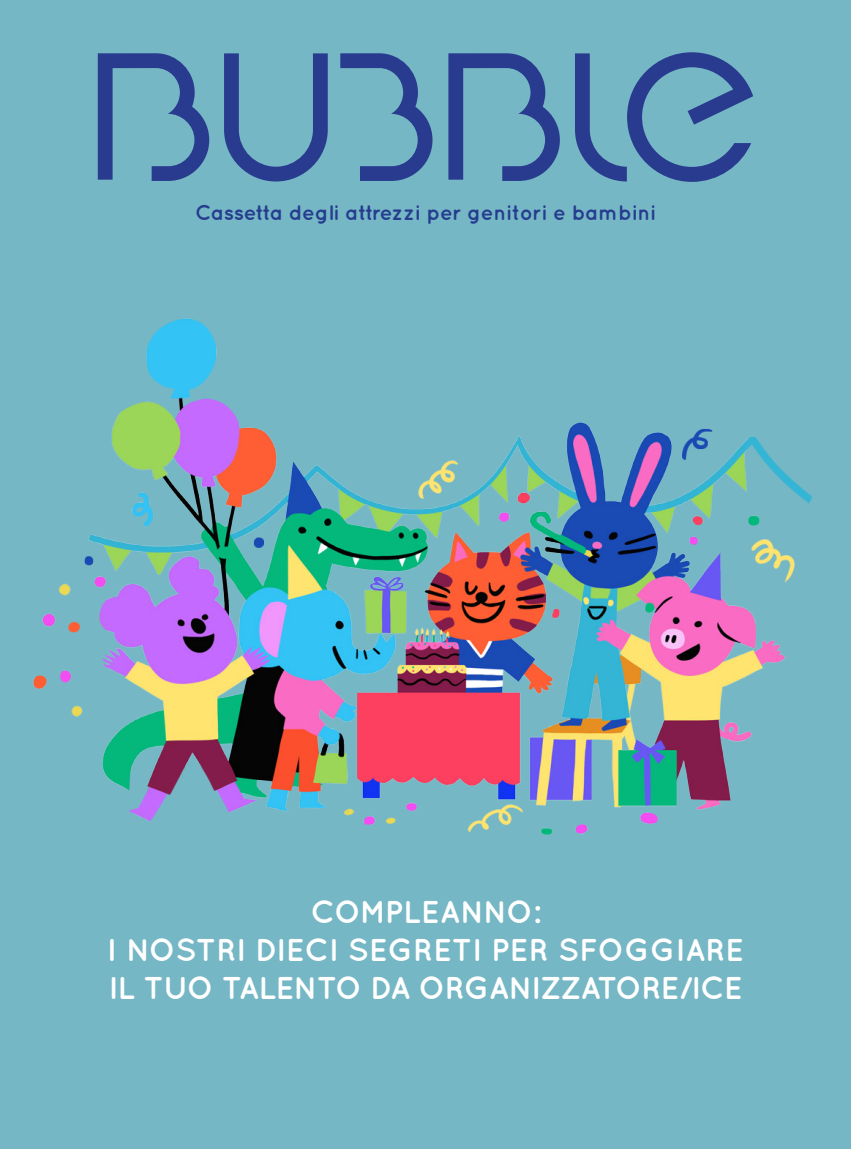
<style>
.page{position:relative;width:851px;height:1149px;background:#fff}
.page>*{position:absolute;margin:0;border:0;box-sizing:border-box;transform-origin:0 0}
.crédits{font:700 31.5px "Quicksand";letter-spacing:-.02em;color:#fff}
.crédits-2{font:700 31.5px "Quicksand";color:#fff}
.t1{font:700 21px "Quicksand";letter-spacing:-.01em;color:#263c8f}
</style>
<div class="page">
<div style="left:0;top:0;width:850px;height:1148px;background:#75b7c5"></div>
<svg style="left:340px;top:53px;width:92px;height:128px"></svg>
<svg style="left:224px;top:53px;width:104px;height:128px"></svg>
<svg style="left:448px;top:53px;width:111px;height:128px"></svg>
<svg style="left:98px;top:53px;width:111px;height:128px"></svg>
<svg style="left:575px;top:52px;width:178px;height:130px"></svg>
<img style="left:33px;top:318px;width:779px;height:517px">
<p class="t1" style="left:195px;top:200px;width:462px">Cassetta degli attrezzi per genitori e bambini</p>
<p class="crédits" style="left:310px;top:893px;width:231px">COMPLEANNO:</p>
<p class="crédits-2" style="left:107px;top:930px;width:638px">I NOSTRI DIECI SEGRETI PER SFOGGIARE</p>
<p class="crédits" style="left:108px;top:968px;width:635px">IL TUO TALENTO DA ORGANIZZATORE/ICE</p>
</div>
